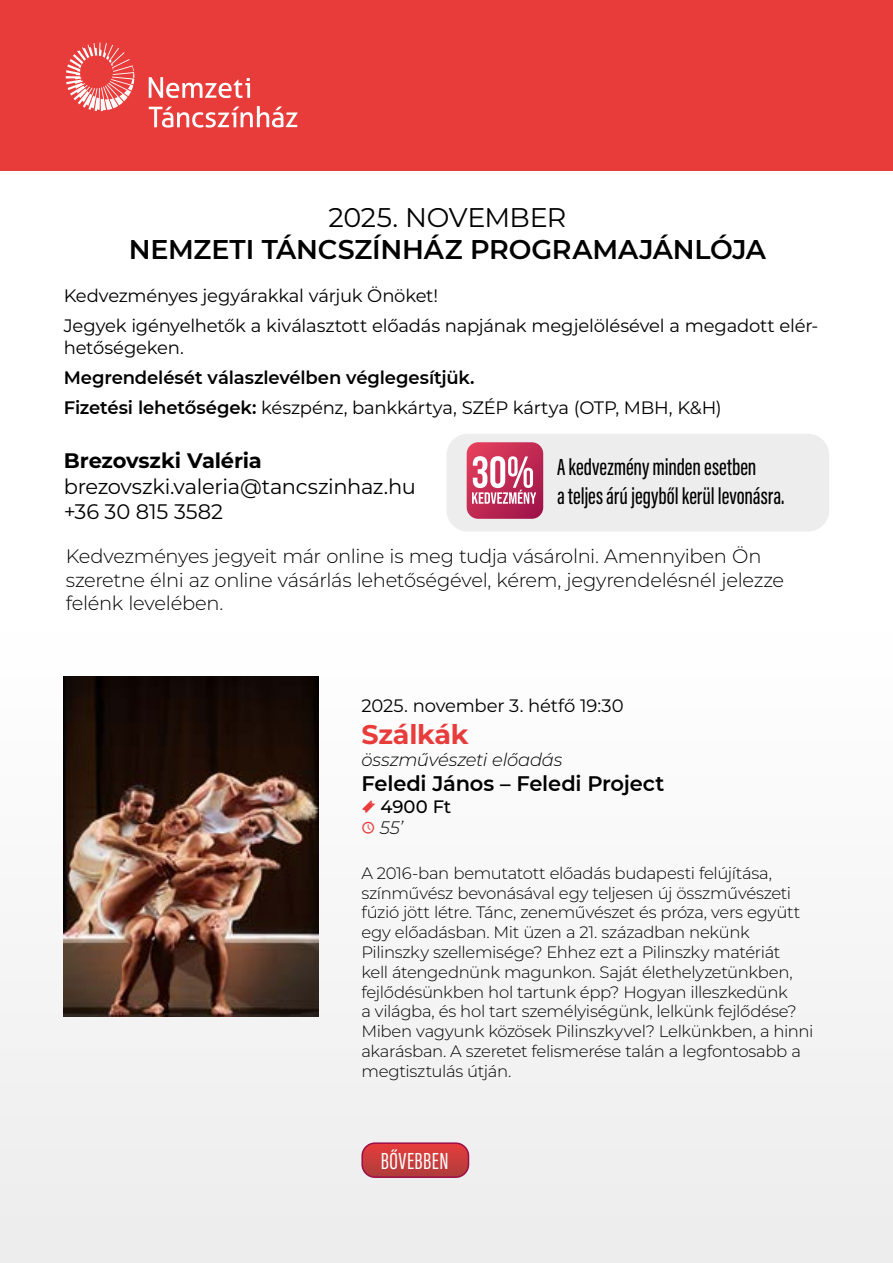
<style>
.page{position:relative;width:893px;height:1263px;background:#fff}
.page>*{position:absolute;margin:0;border:0;box-sizing:border-box;transform-origin:0 0}
.t1{font:600 27px "Montserrat";letter-spacing:-.01em;color:#000}
.t2{font:27px "Montserrat";letter-spacing:-.015em;color:#000}
.t3{font:700 27px "Montserrat";letter-spacing:-.01em;color:#e83c3b}
.t4{font:500 24px/28.8px "Acumin Pro Extra Cond";color:#000}
.t5{font:24px "Acumin Pro Extra Cond";letter-spacing:.02em;color:#fff}
.t6{font:21px/25.2px "Montserrat";letter-spacing:-.015em;color:#000}
.t7{font:600 21px "Montserrat";letter-spacing:-.01em;color:#000}
.t8{font:700 21px "Montserrat";letter-spacing:-.01em;color:#000}
.t9{font:300 19.5px/23.4px "Montserrat";letter-spacing:-.015em;color:#000}
.t10{font:18px/30.2px "Montserrat";letter-spacing:-.01em;color:#000}
.t11{font:600 18px/30.2px "Montserrat";letter-spacing:-.005em;color:#000}
.t12{font:italic 300 18px "Montserrat";letter-spacing:-.015em;color:#000}
.t13{font:500 18px/21.6px "Montserrat";color:#000}
.t14{font:300 16.5px/19.8px "Montserrat";letter-spacing:-.02em;color:#000}
.s1{font-weight:400}
.s2{font-family:"Tancszinhaz";font-weight:400;color:#e83c3b}
.s3{font-weight:300;font-style:italic}
</style>
<div class="page">
<div style="left:0;top:634px;width:893px;height:629px;background:#f4f4f4"></div>
<svg style="left:364px;top:1145px;width:104px;height:32px;background:#ca3e3d"></svg>
<div style="left:361px;top:1142px;width:108px;height:36px;border:2px solid #9b0e48;border-radius:13px"></div>
<img style="left:64px;top:676px;width:255px;height:340px">
<div style="left:0;top:0;width:893px;height:170px;background:#e83c3b"></div>
<svg style="left:66px;top:43px;width:68px;height:68px"></svg>
<svg style="left:149px;top:77px;width:101px;height:21px"></svg>
<svg style="left:149px;top:106px;width:149px;height:22px"></svg>
<div style="left:446px;top:434px;width:383px;height:97px;background:#ededed;border-radius:21px"></div>
<svg style="left:467px;top:442px;width:76px;height:77px;background:#cf5e7d"></svg>
<h1 class="t2" style="left:329px;top:198px;width:239px">2025. NOVEMBER</h1>
<h1 class="t1" style="left:129px;top:230px;width:638px">NEMZETI TÁNCSZÍNHÁZ PROGRAMAJÁNLÓJA</h1>
<p class="t10" style="left:64px;top:280px;width:756px">Kedvezményes jegyárakkal várjuk Önöket!<br>Jegyek igényelhetők a kiválasztott előadás napjának megjelölésével a megadott elér-</p>
<p class="t10" style="left:64px;top:332px;width:122px">hetőségeken.</p>
<p class="t11" style="left:64px;top:362px;width:660px">Megrendelését válaszlevélben véglegesítjük.<br>Fizetési lehetőségek: <span class="s1">készpénz, bankkártya, SZÉP kártya (OTP, MBH, K&amp;H)</span></p>
<p class="t8" style="left:64px;top:446px;width:200px">Brezovszki Valéria</p>
<p class="t6" style="left:64px;top:473px;width:354px">brezovszki.valeria@tancszinhaz.hu +36 30 815 3582</p>
<h2 class="t4" style="left:557px;top:452px;width:229px">A kedvezmény minden esetben<br>a teljes árú jegyből kerül levonásra.</h2>
<p class="t9" style="left:66px;top:544px;width:720px">Kedvezményes jegyeit már online is meg tudja vásárolni. Amennyiben Ön szeretne élni az online vásárlás lehetőségével, kérem, jegyrendelésnél jelezze felénk levelében.</p>
<p class="t10" style="left:361px;top:690px;width:264px">2025. november 3. hétfő 19:30</p>
<h1 class="t3" style="left:361px;top:715px;width:109px">Szálkák</h1>
<p class="t12" style="left:361px;top:747px;width:203px">összművészeti előadás</p>
<p class="t7" style="left:361px;top:769px;width:304px">Feledi János – Feledi Project</p>
<p class="t13" style="left:361px;top:795px;width:91px"><span class="s2">E</span> 4900 Ft<br><span class="s2">D</span> <span class="s3">55’</span></p>
<p class="t14" style="left:361px;top:862px;width:453px">A 2016-ban bemutatott előadás budapesti felújítása, színművész bevonásával egy teljesen új összművészeti fúzió jött létre. Tánc, zeneművészet és próza, vers együtt egy előadásban. Mit üzen a 21. században nekünk Pilinszky szellemisége? Ehhez ezt a Pilinszky matériát<br>kell átengednünk magunkon. Saját élethelyzetünkben, fejlődésünkben hol tartunk épp? Hogyan illeszkedünk<br>a világba, és hol tart személyiségünk, lelkünk fejlődése?<br>Miben vagyunk közösek Pilinszkyvel? Lelkünkben, a hinni akarásban. A szeretet felismerése talán a legfontosabb a megtisztulás útján.</p>
<h2 class="t5" style="left:381px;top:1146px;width:69px">BŐVEBBEN</h2>
</div>
